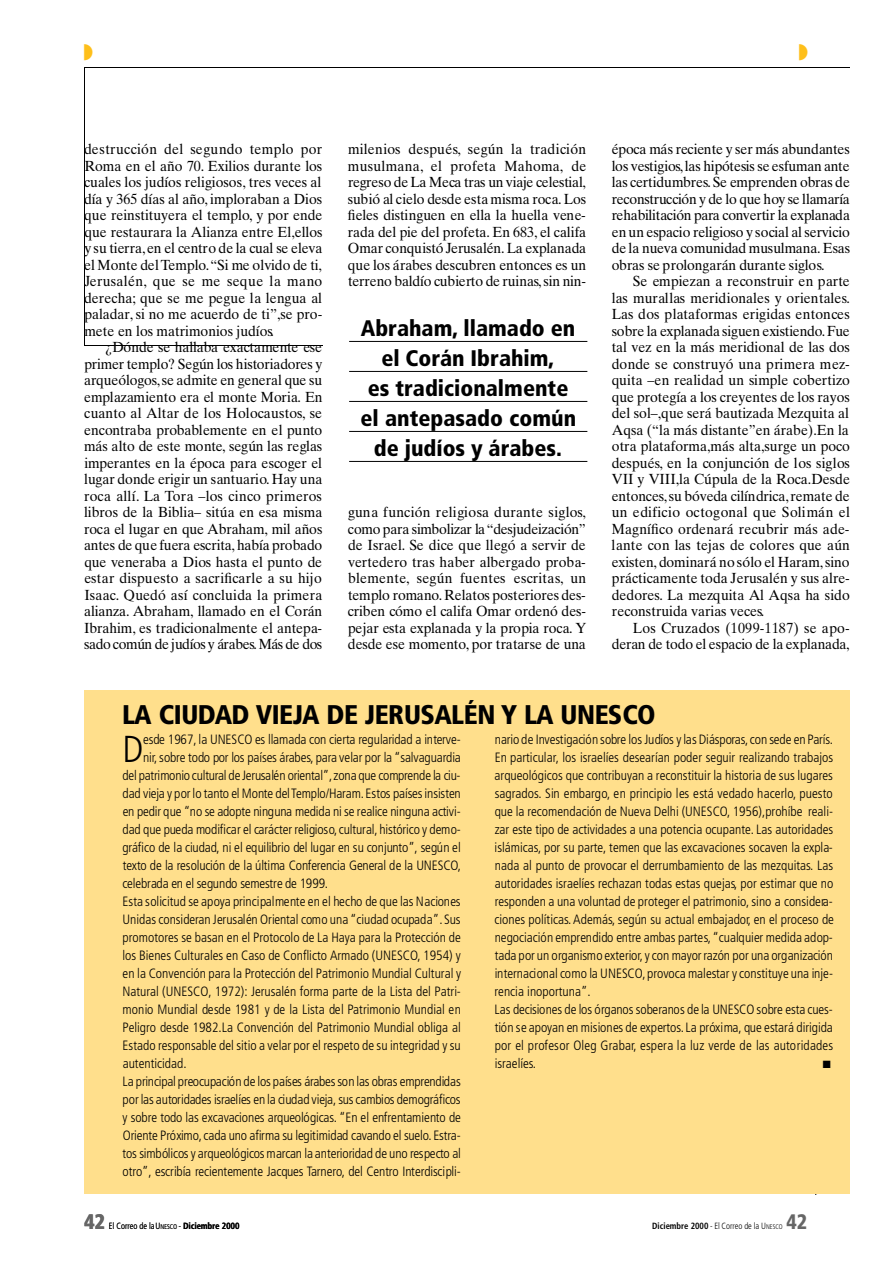
<style>
.page{position:relative;width:893px;height:1263px;background:#fff}
.page>*{position:absolute;margin:0;border:0;box-sizing:border-box;transform-origin:0 0}
.t1{font:300 condensed 37.5px "Frutiger";color:#000}
.t2{font:900 condensed 27px "Frutiger";letter-spacing:-.02em;color:#000}
.t3{font:900 condensed 22.5px/30px "Frutiger";color:#000;text-align:center}
.t4{font:900 condensed 21px "Frutiger";color:#666;scale:.95 1}
.t5{font:14.7px/16.5px "Times Ten";color:#000;text-align:justify;scale:.95 1}
.t6{font:300 condensed 13.5px/18px "Frutiger";color:#000}
.t7{font:300 condensed 13.5px "Frutiger";letter-spacing:-.03em;color:#000}
.t8{font:10.5px "Zapf Dingbats";color:#000}
.t9{font:300 condensed 9px "Frutiger";color:#000;scale:.95 1}
.s1{font-size:6.75px}
.s2{font-weight:700}
</style>
<div class="page">
<hr style="left:84px;top:67px;width:765px;height:1px;background:#000">
<hr style="left:84px;top:67px;width:1px;height:278px;background:#000">
<hr style="left:84px;top:345px;width:238px;height:1px;background:#000">
<div style="left:84px;top:690px;width:765px;height:504px;background:#ffdf8c"></div>
<hr style="left:349px;top:341px;width:238px;height:1px;background:#000">
<hr style="left:349px;top:371px;width:238px;height:1px;background:#000">
<hr style="left:349px;top:401px;width:238px;height:1px;background:#000">
<hr style="left:349px;top:431px;width:238px;height:1px;background:#000">
<hr style="left:349px;top:461px;width:238px;height:1px;background:#000">
<p class="t5" style="left:84px;top:142px;width:253px">destrucción del segundo templo por Roma en el año 70. Exilios durante los cuales los judíos religiosos, tres veces al día y 365 días al año, imploraban a Dios que reinstituyera el templo, y por ende que restaurara la Alianza entre El,ellos y su tierra,en el centro de la cual se eleva el Monte del Te m p l o.“Si me olvido de ti, Je r u s a l é n , que se me seque la mano d e r e c h a ; que se me pegue la lengua al paladar, si no me acuerdo de ti”,se pro&shy;mete en los matrimonios judíos.</p>
<p class="t5" style="left:84px;top:340px;width:253px;text-indent:21px">¿Dónde se hallaba exactamente ese primer templo? Según los historiadores y a r q u e ó l o g o s,se admite en general que su emplazamiento era el monte Moria. E n cuanto al Altar de los Holocaustos, s e encontraba probablemente en el punto más alto de este monte, según las reglas imperantes en la época para escoger el lugar donde erigir un santuario. Hay una roca allí. La Tora –los cinco primeros libros de la Biblia– sitúa en esa misma roca el lugar en que A b r a h a m , mil años antes de que fuera escrita, había probado que veneraba a Dios hasta el punto de estar dispuesto a sacrificarle a su hijo I s a a c. Quedó así concluida la primera a l i a n z a . A b r a h a m , llamado en el Corán I b r a h i m , es tradicionalmente el antepa&shy;sado común de judíos y árabes.Más de dos</p>
<p class="t5" style="left:348px;top:142px;width:252px">milenios después, según la tradición m u s u l m a n a , el profeta Mahoma, d e regreso de La Meca tras un viaje celestial, subió al cielo desde esta misma roca. L o s fieles distinguen en ella la huella vene&shy;rada del pie del profeta. En 683, el califa Omar conquistó Je r u s a l é n . La explanada que los árabes descubren entonces es un terreno baldío cubierto de ruinas,sin nin-</p>
<h3 class="t3" style="left:360px;top:315px;width:217px">Abraham, llamado en el Corán Ibrahim,<br>es tradicionalmente el antepasado común de judíos y árabes.</h3>
<p class="t5" style="left:348px;top:505px;width:252px">guna función religiosa durante siglos, como para simbolizar la “ d e s j u d e i z a c i ó n ” de Israel. Se dice que llegó a servir de vertedero tras haber albergado proba&shy;b l e m e n t e, según fuentes escritas, u n templo romano.Relatos posteriores des&shy;criben cómo el califa Omar ordenó des&shy;pejar esta explanada y la propia roca. Y desde ese momento, por tratarse de una</p>
<p class="t5" style="left:611px;top:142px;width:252px">época más reciente y ser más abundantes los vestigios,las hipótesis se esfuman ante las certidumbres.Se emprenden obras de reconstrucción y de lo que hoy se llamaría rehabilitación para convertir la explanada en un espacio religioso y social al servicio de la nueva comunidad musulmana. E s a s obras se prolongarán durante siglos.</p>
<p class="t5" style="left:611px;top:274px;width:252px;text-indent:21px">Se empiezan a reconstruir en parte las murallas meridionales y orientales.<br>Las dos plataformas erigidas entonces sobre la explanada siguen existiendo.F u e tal vez en la más meridional de las dos donde se construyó una primera mez&shy;quita –en realidad un simple cobertizo que protegía a los creyentes de los rayos del sol–,que será bautizada Mezquita al Aqsa (“la más distante”en árabe).En la otra plataforma,más alta,surge un poco d e s p u é s, en la conjunción de los siglos VII y VIII,la Cúpula de la Roca.Desde e n t o n c e s,su bóveda cilíndrica,remate de un edificio octogonal que Solimán el M a g n í fico ordenará recubrir más ade&shy;lante con las tejas de colores que aún e x i s t e n , dominará no sólo el Haram,s i n o prácticamente toda Jerusalén y sus alre&shy;d e d o r e s. La mezquita Al Aqsa ha sido reconstruida varias veces.</p>
<p class="t5" style="left:611px;top:621px;width:252px;text-align:right">Los Cruzados (1099-1187) se apo&shy;deran de todo el espacio de la explanada,</p>
<h2 class="t2" style="left:122px;top:704px;width:535px">LA CIUDAD V I E JA DE JERUSALÉN Y LA UNESCO</h2>
<h1 class="t1" style="left:123px;top:734px;width:22px">D</h1>
<p class="t6" style="left:143px;top:732px;width:319px">esde 1967, la UNESCO es llamada con cierta regularidad a interve-</p>
<p class="t7" style="left:143px;top:752px;width:319px">n i r, sobre todo por los países ára b e s, p a ra velar por la “ s a l va g u a r d i a</p>
<p class="t7" style="left:122px;top:770px;width:339px">del patrimonio cultural de Jerusalén oriental”,zona que comprende la ciu-</p>
<p class="t6" style="left:123px;top:786px;width:339px">dad vieja y por lo tanto el Monte del Te m p l o / H a ra m .Estos países insisten</p>
<p class="t6" style="left:123px;top:804px;width:340px">en pedir que “no se adopte ninguna medida ni se realice ninguna activi-</p>
<p class="t6" style="left:122px;top:822px;width:340px">dad que pueda modificar el carácter religioso,c u l t u ra l , histórico y demo-</p>
<p class="t6" style="left:122px;top:840px;width:340px">g r á fico de la ciudad, ni el equilibrio del lugar en su conjunto”, según el</p>
<p class="t6" style="left:123px;top:858px;width:340px">texto de la resolución de la última Conferencia General de la UNESCO,</p>
<p class="t6" style="left:122px;top:876px;width:207px">c e l e b rada en el segundo semestre de 1999.</p>
<p class="t6" style="left:123px;top:894px;width:339px">Esta solicitud se apoya principalmente en el hecho de que las Naciones</p>
<p class="t6" style="left:122px;top:912px;width:339px">Unidas consideran Jerusalén Oriental como una “ciudad ocupada”.S u s</p>
<p class="t6" style="left:123px;top:930px;width:340px">promotores se basan en el Protocolo de La Haya para la Protección de</p>
<p class="t6" style="left:122px;top:948px;width:340px">los Bienes Culturales en Caso de Conflicto Armado (UNESCO, 1954) y</p>
<p class="t6" style="left:123px;top:966px;width:340px">en la Convención para la Protección del Patrimonio Mundial Cultural y</p>
<p class="t6" style="left:122px;top:984px;width:339px">Natural (UNESCO, 1972): Jerusalén forma parte de la Lista del Patri-</p>
<p class="t6" style="left:123px;top:1002px;width:340px">monio Mundial desde 1981 y de la Lista del Patrimonio Mundial en</p>
<p class="t6" style="left:122px;top:1020px;width:340px">Peligro desde 1982.La Convención del Patrimonio Mundial obliga al</p>
<p class="t6" style="left:123px;top:1038px;width:340px">Estado responsable del sitio a velar por el respeto de su integridad y su</p>
<p class="t6" style="left:123px;top:1056px;width:65px">autenticidad.</p>
<p class="t6" style="left:122px;top:1074px;width:340px">La principal preocupación de los países árabes son las obras emprendidas</p>
<p class="t6" style="left:122px;top:1092px;width:340px">por las autoridades israelíes en la ciudad vieja, sus cambios demográfic o s</p>
<p class="t6" style="left:123px;top:1110px;width:339px">y sobre todo las excavaciones arqueológicas. “En el enfrentamiento de</p>
<p class="t6" style="left:123px;top:1128px;width:340px">Oriente Próximo,cada uno afirma su legitimidad cavando el suelo. E s t ra-</p>
<p class="t6" style="left:122px;top:1146px;width:340px">tos simbólicos y arqueológicos marcan la anterioridad de uno respecto al</p>
<p class="t6" style="left:123px;top:1164px;width:339px">o t r o ” , escribía recientemente Jacques Ta r n e r o, del Centro Interdiscipli-</p>
<h3 class="t4" style="left:84px;top:1214px;width:23px">42</h3>
<p class="t9" style="left:109px;top:1222px;width:139px">El Correo de la U<span class="s1">NESCO</span> - <span class="s2">Diciembre 2000</span></p>
<p class="t6" style="left:494px;top:732px;width:341px">nario de Investigación sobre los Judíos y las Diáspora s,con sede en Pa r í s.<br>En particular, los israelíes desearían poder seguir realizando trabajos arqueológicos que contribuyan a reconstituir la historia de sus lugares s a g ra d o s. Sin embargo, en principio les está vedado hacerlo, p u e s t o que la recomendación de Nueva Delhi (UNESCO, 1956),prohíbe reali&shy;zar este tipo de actividades a una potencia ocupante. Las autoridades islámicas, por su parte, temen que las excavaciones socaven la expla&shy;nada al punto de provocar el derrumbamiento de las mezquitas. Las autoridades israelíes rechazan todas estas quejas, por estimar que no responden a una voluntad de proteger el patrimonio, sino a considera&shy;ciones políticas.Además, según su actual embajador, en el proceso de negociación emprendido entre ambas partes,“cualquier medida adop&shy;tada por un organismo exterior, y con mayor razón por una organización internacional como la UNESCO,provoca malestar y constituye una inje&shy;rencia inoportuna”.<br>Las decisiones de los órganos soberanos de la UNESCO sobre esta cues&shy;tión se apoyan en misiones de expertos.La próxima, que estará dirigida por el profesor Oleg Gra b a r, e s p e ra la luz verde de las autoridades israelíes.</p>
<p class="t8" style="left:822px;top:1060px;width:9px">■</p>
<p class="t9" style="left:652px;top:1222px;width:139px"><span class="s2">Diciembre 2000</span> - El Correo de la U<span class="s1">NESCO</span></p>
<h3 class="t4" style="left:786px;top:1214px;width:23px">42</h3>
</div>
